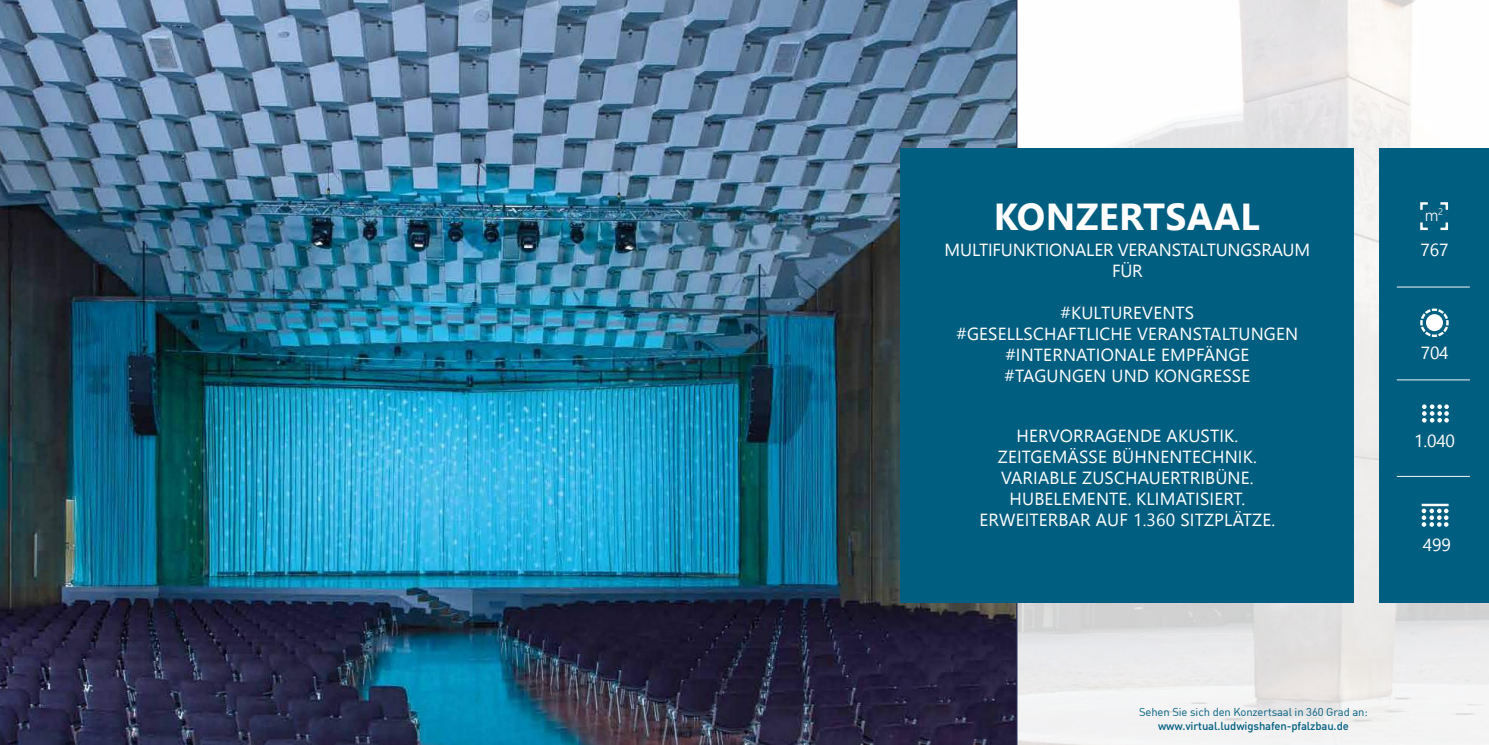
<style>
.page{position:relative;width:1489px;height:745px;background:#fff}
.page>*{position:absolute;margin:0;border:0;box-sizing:border-box;transform-origin:0 0}
.t1{font:700 37.5px "Nirmala UI";color:#fff}
.t2{font:17.5px/21px "Nirmala UI";letter-spacing:.01em;color:#fff;text-align:center}
.t3{font:17.5px/21px "Nirmala UI";letter-spacing:-.01em;color:#fff;text-align:center}
.t4{font:300 16.25px "Nirmala UI";color:#fff}
.t5{font:11.25px "DIN Offc";letter-spacing:-.01em;color:#005e80}
.t6{font:500 11.25px "DIN Offc";letter-spacing:-.01em;color:#005e80}
</style>
<div class="page">
<img style="left:1017px;top:0;width:471px;height:744px">
<img style="left:0;top:0;width:1017px;height:744px">
<div style="left:900px;top:148px;width:454px;height:453px;background:#005e80"></div>
<div style="left:1378px;top:148px;width:110px;height:453px;background:#005e80"></div>
<svg style="left:1420px;top:202px;width:28px;height:29px"></svg>
<svg style="left:1420px;top:308px;width:29px;height:29px"></svg>
<div style="left:1425px;top:314px;width:17px;height:17px;background:#fff;border-radius:50%"></div>
<svg style="left:1422px;top:404px;width:26px;height:18px"></svg>
<svg style="left:1421px;top:508px;width:27px;height:18px"></svg>
<hr style="left:1421px;top:503px;width:27px;height:3px;background:#fff">
<hr style="left:1396px;top:286px;width:73px;height:1px;background:#fff">
<hr style="left:1396px;top:379px;width:73px;height:1px;background:#fff">
<hr style="left:1396px;top:476px;width:73px;height:1px;background:#fff">
<h1 class="t1" style="left:993px;top:185px;width:174px">KONZERTSAAL</h1>
<p class="t3" style="left:944px;top:238px;width:367px">MULTIFUNKTIONALER VERANSTALTUNGSRAUM<br>FÜR</p>
<p class="t2" style="left:956px;top:301px;width:343px">#KULTUREVENTS<br>#GESELLSCHAFTLICHE VERANSTALTUNGEN #INTERNATIONALE EMPFÄNGE #TAGUNGEN UND KONGRESSE</p>
<p class="t2" style="left:979px;top:424px;width:297px">HERVORRAGENDE AKUSTIK.<br>ZEITGEMÄSSE BÜHNENTECHNIK.<br>VARIABLE ZUSCHAUERTRIBÜNE.<br>H UBELEMENTE. KLIMATISIERT.<br>ERWEITERBAR AUF 1.360 SITZPLÄTZE.</p>
<p class="t4" style="left:1424px;top:201px;width:20px">m<sup>2</sup></p>
<p class="t2" style="left:1420px;top:238px;width:29px">767</p>
<p class="t2" style="left:1420px;top:341px;width:29px">704</p>
<p class="t2" style="left:1413px;top:429px;width:42px">1.040</p>
<p class="t2" style="left:1422px;top:533px;width:29px">499</p>
<p class="t5" style="left:1138px;top:704px;width:230px">Sehen Sie sich den Konzertsaal in 360 Grad an:</p>
<p class="t6" style="left:1157px;top:718px;width:192px">www.virtual.ludwigshafen-pfalzbau.de</p>
</div>
